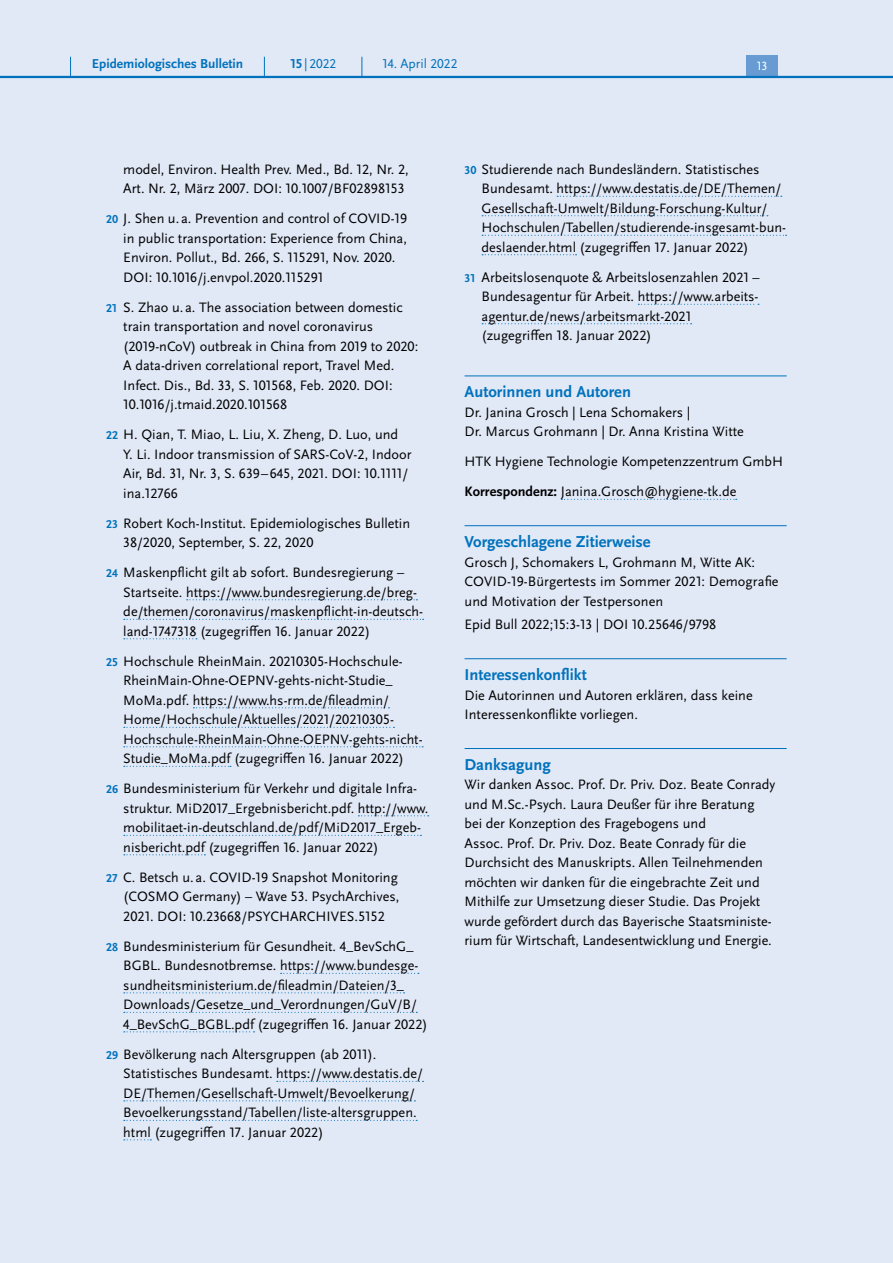
<style>
.page{position:relative;width:893px;height:1263px;background:#fff}
.page>*{position:absolute;margin:0;border:0;box-sizing:border-box;transform-origin:0 0}
.H4_-_Anhang_allerers{font:700 16.5px "Scala Sans Pro";color:#0072bc}
.P_-_Anhang{font:14.25px/19.5px "Scala Sans Pro";color:#000}
.t1{font:700 13.5px "Scala Sans Pro";color:#0072bc}
.t2{font:13.5px "Scala Sans Pro";color:#0072bc}
.t3{font:12.45px "Scala Sans Pro";color:#fff}
.s1{font-weight:700}
.s2{font-weight:700;font-size:12px;color:#0072bc}
</style>
<div class="page">
<div style="left:0;top:76px;width:893px;height:1187px;background:#e1e8f6"></div>
<svg style="left:187px;top:599px;width:230px;height:1px"></svg>
<svg style="left:124px;top:619px;width:300px;height:1px"></svg>
<svg style="left:124px;top:638px;width:73px;height:1px"></svg>
<svg style="left:193px;top:707px;width:197px;height:1px"></svg>
<svg style="left:124px;top:727px;width:270px;height:1px"></svg>
<svg style="left:124px;top:746px;width:299px;height:1px"></svg>
<svg style="left:124px;top:766px;width:107px;height:1px"></svg>
<svg style="left:358px;top:815px;width:71px;height:1px"></svg>
<svg style="left:124px;top:835px;width:297px;height:1px"></svg>
<svg style="left:124px;top:854px;width:81px;height:1px"></svg>
<svg style="left:281px;top:973px;width:138px;height:1px"></svg>
<svg style="left:124px;top:992px;width:281px;height:1px"></svg>
<svg style="left:124px;top:1012px;width:293px;height:1px"></svg>
<svg style="left:124px;top:1031px;width:131px;height:1px"></svg>
<svg style="left:277px;top:1081px;width:147px;height:1px"></svg>
<svg style="left:124px;top:1100px;width:291px;height:1px"></svg>
<svg style="left:124px;top:1120px;width:293px;height:1px"></svg>
<svg style="left:124px;top:1139px;width:27px;height:1px"></svg>
<svg style="left:557px;top:196px;width:225px;height:1px"></svg>
<svg style="left:482px;top:215px;width:286px;height:1px"></svg>
<svg style="left:482px;top:235px;width:305px;height:1px"></svg>
<svg style="left:482px;top:254px;width:95px;height:1px"></svg>
<svg style="left:638px;top:304px;width:121px;height:1px"></svg>
<svg style="left:482px;top:323px;width:210px;height:1px"></svg>
<hr style="left:465px;top:375px;width:322px;height:1px;background:#0072bc">
<svg style="left:561px;top:499px;width:176px;height:1px"></svg>
<hr style="left:465px;top:525px;width:322px;height:1px;background:#0072bc">
<hr style="left:465px;top:658px;width:322px;height:1px;background:#0072bc">
<hr style="left:465px;top:748px;width:322px;height:1px;background:#0072bc">
<div style="left:0;top:0;width:893px;height:77px;background:#e1e8f6"></div>
<div style="left:746px;top:55px;width:32px;height:21px;background:#679bd2"></div>
<hr style="left:0;top:76px;width:893px;height:2px;background:#0072bc">
<svg style="left:70px;top:57px;width:1px;height:19px"></svg>
<svg style="left:264px;top:57px;width:1px;height:19px"></svg>
<svg style="left:362px;top:57px;width:1px;height:19px"></svg>
<p class="t1" style="left:92px;top:55px;width:153px">Epidemiologisches Bulletin</p>
<p class="t2" style="left:290px;top:55px;width:47px"><span class="s1">15</span>|2022</p>
<p class="t2" style="left:383px;top:55px;width:76px">14. April 2022</p>
<p class="t3" style="left:757px;top:59px;width:12px">13</p>
<p class="P_-_Anhang" style="left:123px;top:159px;width:287px">model, Environ. Health Prev. Med., Bd. 12, Nr. 2,<br>Art. Nr. 2, März 2007. DOI: 10.1007/BF02898153</p>
<p class="P_-_Anhang" style="left:123px;top:209px;width:285px;text-indent:-17px"><span class="s2">20</span> J. Shen u. a. Prevention and control of COVID-19 in public transportation: Experience from China, Environ. Pollut., Bd. 266, S. 115291, Nov. 2020.<br>DOI: 10.1016/j.envpol.2020.115291</p>
<p class="P_-_Anhang" style="left:123px;top:297px;width:297px;text-indent:-17px"><span class="s2">21</span> S. Zhao u. a. The association between domestic train transportation and novel coronavirus (2019-nCoV) outbreak in China from 2019 to 2020:<br>A data-driven correlational report, Travel Med.<br>Infect. Dis., Bd. 33, S. 101568, Feb. 2020. DOI:<br>10.1016/j.tmaid.2020.101568</p>
<p class="P_-_Anhang" style="left:123px;top:425px;width:290px;text-indent:-17px"><span class="s2">22</span> H. Qian, T. Miao, L. Liu, X. Zheng, D. Luo, und<br>Y. Li. Indoor transmission of SARS-CoV-2, Indoor Air, Bd. 31, Nr. 3, S. 639–645, 2021. DOI: 10.1111/ ina.12766</p>
<p class="P_-_Anhang" style="left:123px;top:513px;width:288px;text-indent:-17px"><span class="s2">23</span> Robert Koch-Institut. Epidemiologisches Bulletin<br>38/2020, September, S. 22, 2020</p>
<p class="P_-_Anhang" style="left:123px;top:563px;width:301px;text-indent:-17px"><span class="s2">24</span> Maskenpflicht gilt ab sofort. Bundesregierung – Startseite. https://www.bundesregierung.de/breg&shy;de/themen/coronavirus/maskenpflicht-in-deutsch&shy;land-1747318 (zugegriffen 16. Januar 2022)</p>
<p class="P_-_Anhang" style="left:123px;top:651px;width:301px;text-indent:-17px"><span class="s2">25</span> Hochschule RheinMain. 20210305-Hochschule-RheinMain-Ohne-OEPNV-gehts-nicht-Studie_ MoMa.pdf. https://www.hs-rm.de/fileadmin/ Home/Hochschule/Aktuelles/2021/20210305- Hochschule-RheinMain-Ohne-OEPNV-gehts-nicht-Studie_MoMa.pdf (zugegriffen 16. Januar 2022)</p>
<p class="P_-_Anhang" style="left:123px;top:779px;width:306px;text-indent:-17px"><span class="s2">26</span> Bundesministerium für Verkehr und digitale Infra&shy;struktur. MiD2017_Ergebnisbericht.pdf. http://www. mobilitaet-in-deutschland.de/pdf/MiD2017_Ergeb&shy;nisbericht.pdf (zugegriffen 16. Januar 2022)</p>
<p class="P_-_Anhang" style="left:123px;top:867px;width:278px;text-align:justify;text-indent:-17px"><span class="s2">27</span> C. Betsch u. a. COVID-19 Snapshot Monitoring (COSMO Germany) – Wave 53. PsychArchives, 2021. DOI: 10.23668/PSYCHARCHIVES.5152</p>
<p class="P_-_Anhang" style="left:123px;top:936px;width:306px;text-indent:-17px"><span class="s2">28</span> Bundesministerium für Gesundheit. 4_BevSchG_ BGBL. Bundesnotbremse. https://www.bundesge&shy;sundheitsministerium.de/fileadmin/Dateien/3_ Downloads/Gesetze_und_Verordnungen/GuV/B/ 4_BevSchG_BGBL.pdf (zugegriffen 16. Januar 2022)</p>
<p class="P_-_Anhang" style="left:123px;top:1044px;width:301px;text-indent:-17px"><span class="s2">29</span> Bevölkerung nach Altersgruppen (ab 2011).<br>Statistisches Bundesamt. https://www.destatis.de/ DE/Themen/Gesellschaft-Umwelt/Bevoelkerung/ Bevoelkerungsstand/Tabellen/liste-altersgruppen. html (zugegriffen 17. Januar 2022)</p>
<p class="P_-_Anhang" style="left:482px;top:159px;width:306px;text-indent:-17px"><span class="s2">30</span> Studierende nach Bundesländern. Statistisches Bundesamt. https://www.destatis.de/DE/Themen/ Gesellschaft-Umwelt/Bildung-Forschung-Kultur/ Hochschulen/Tabellen/studierende-insgesamt-bun&shy;deslaender.html (zugegriffen 17. Januar 2022)</p>
<p class="P_-_Anhang" style="left:482px;top:267px;width:280px;text-indent:-17px"><span class="s2">31</span> Arbeitslosenquote &amp; Arbeitslosenzahlen 2021 – Bundesagentur für Arbeit. https://www.arbeits&shy;agentur.de/news/arbeitsmarkt-2021 (zugegriffen 18. Januar 2022)</p>
<h4 class="H4_-_Anhang_allerers" style="left:465px;top:382px;width:168px">Autorinnen und Autoren</h4>
<p class="P_-_Anhang" style="left:465px;top:402px;width:281px">Dr. Janina Grosch | Lena Schomakers |<br>Dr. Marcus Grohmann | Dr. Anna Kristina Witte</p>
<p class="P_-_Anhang" style="left:465px;top:452px;width:320px">HTK Hygiene Technologie Kompetenzzentrum GmbH</p>
<p class="P_-_Anhang" style="left:465px;top:482px;width:273px"><span class="s1">Korrespondenz:</span> Janina.Grosch@hygiene-tk.de</p>
<h4 class="H4_-_Anhang_allerers" style="left:465px;top:532px;width:188px">Vorgeschlagene Zitierweise</h4>
<p class="P_-_Anhang" style="left:465px;top:552px;width:315px">Grosch J, Schomakers L, Grohmann M, Witte AK:<br>COVID-19-Bürgertests im Sommer 2021: Demografie und Motivation der Testpersonen</p>
<p class="P_-_Anhang" style="left:465px;top:615px;width:253px">Epid Bull 2022;15:3-13 | DOI 10.25646/9798</p>
<h4 class="H4_-_Anhang_allerers" style="left:465px;top:665px;width:124px">Interessenkonflikt</h4>
<p class="P_-_Anhang" style="left:465px;top:685px;width:290px">Die Autorinnen und Autoren erklären, dass keine<br>Interessenkonflikte vorliegen.</p>
<h4 class="H4_-_Anhang_allerers" style="left:465px;top:755px;width:88px">Danksagung</h4>
<p class="P_-_Anhang" style="left:465px;top:775px;width:312px">Wir danken Assoc. Prof. Dr. Priv. Doz. Beate Conrady und M.Sc.-Psych. Laura Deußer für ihre Beratung bei der Konzeption des Fragebogens und<br>Assoc. Prof. Dr. Priv. Doz. Beate Conrady für die Durchsicht des Manuskripts. Allen Teilnehmenden möchten wir danken für die eingebrachte Zeit und Mithilfe zur Umsetzung dieser Studie. Das Projekt wurde gefördert durch das Bayerische Staatsministe&shy;rium für Wirtschaft, Landesentwicklung und Energie.</p>
</div>
